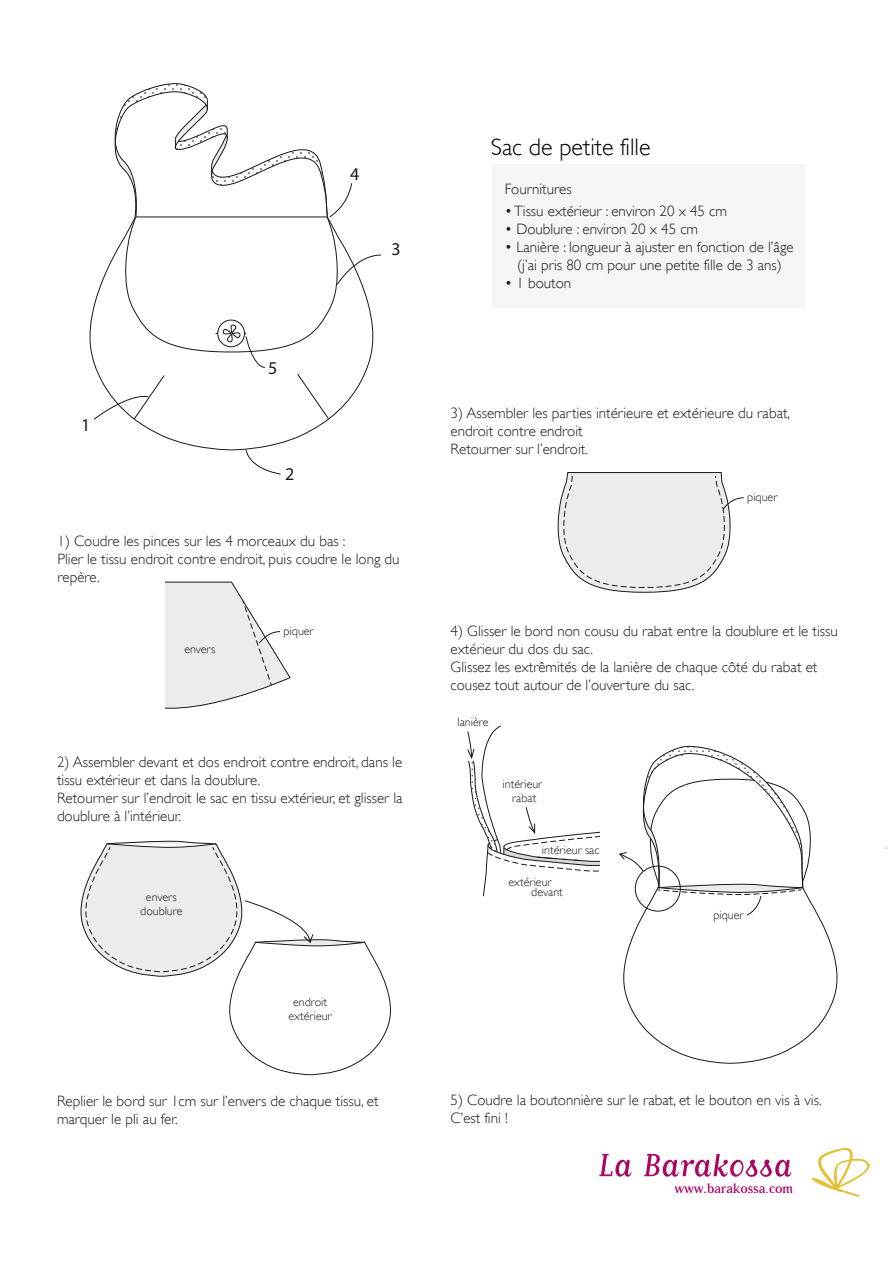
<style>
.page{position:relative;width:893px;height:1263px;background:#fff}
.page>*{position:absolute;margin:0;border:0;box-sizing:border-box;transform-origin:0 0}
.t1{font:300 24px "Gill Sans";color:#000}
.t2{font:18px "Myriad Pro";color:#1a181c}
.t3{font:15.45px "Matrix";color:#ac0665}
.t4{font:300 15px/18px "Gill Sans";color:#1a181c}
.t5{font:300 12px/14.4px "Gill Sans";color:#1a181c;text-align:center}
</style>
<div class="page">
<svg style="left:89px;top:305px;width:239px;height:146px"></svg>
<svg style="left:246px;top:450px;width:35px;height:24px"></svg>
<svg style="left:94px;top:83px;width:287px;height:337px"></svg>
<svg style="left:165px;top:581px;width:126px;height:128px"></svg>
<svg style="left:80px;top:840px;width:311px;height:236px"></svg>
<svg style="left:557px;top:472px;width:187px;height:121px"></svg>
<div style="left:492px;top:164px;width:314px;height:145px;background:#f5f5f5"></div>
<svg style="left:599px;top:1154px;width:32px;height:23px"></svg>
<svg style="left:644px;top:1154px;width:147px;height:23px"></svg>
<svg style="left:811px;top:1148px;width:59px;height:49px"></svg>
<svg style="left:467px;top:725px;width:371px;height:339px"></svg>
<p class="t2" style="left:81px;top:413px;width:11px">1</p>
<p class="t2" style="left:268px;top:357px;width:11px">5</p>
<p class="t2" style="left:285px;top:463px;width:11px">2</p>
<p class="t2" style="left:350px;top:163px;width:11px">4</p>
<p class="t2" style="left:392px;top:238px;width:11px">3</p>
<p class="t4" style="left:58px;top:531px;width:344px">1) Coudre les pinces sur les 4 morceaux du bas :<br>Plier le tissu endroit contre endroit, puis coudre le long du repère.</p>
<p class="t5" style="left:184px;top:641px;width:32px">envers</p>
<p class="t5" style="left:284px;top:624px;width:32px">piquer</p>
<p class="t4" style="left:57px;top:753px;width:347px">2) Assembler devant et dos endroit contre endroit, dans le tissu extérieur et dans la doublure.<br>Retourner sur l’endroit le sac en tissu extérieur, et glisser la doublure à l’intérieur.</p>
<p class="t5" style="left:140px;top:889px;width:44px">envers doublure</p>
<p class="t5" style="left:289px;top:994px;width:45px">endroit extérieur</p>
<p class="t4" style="left:57px;top:1091px;width:323px">Replier le bord sur 1cm sur l’envers de chaque tissu, et marquer le pli au fer.</p>
<h1 class="t1" style="left:491px;top:133px;width:161px">Sac de petite fille</h1>
<p class="t4" style="left:505px;top:180px;width:68px">Fournitures</p>
<p class="t4" style="left:505px;top:202px;width:224px">• Tissu extérieur : environ 20 x 45 cm</p>
<p class="t4" style="left:505px;top:220px;width:195px">• Doublure : environ 20 x 45 cm</p>
<p class="t4" style="left:505px;top:238px;width:290px;text-align:center">• Lanière : longueur à ajuster en fonction de l’âge (j’ai pris 80 cm pour une petite fille de 3 ans)</p>
<p class="t4" style="left:505px;top:274px;width:68px">• 1 bouton</p>
<p class="t4" style="left:451px;top:404px;width:341px">3) Assembler les parties intérieure et extérieure du rabat, endroit contre endroit<br>Retourner sur l’endroit.</p>
<p class="t5" style="left:747px;top:490px;width:32px">piquer</p>
<p class="t4" style="left:451px;top:622px;width:389px">4) Glisser le bord non cousu du rabat entre la doublure et le tissu extérieur du dos du sac.<br>Glissez les extrêmités de la lanière de chaque côté du rabat et cousez tout autour de l’ouverture du sac.</p>
<p class="t5" style="left:458px;top:715px;width:33px">lanière</p>
<p class="t5" style="left:503px;top:776px;width:41px">intérieur rabat</p>
<p class="t5" style="left:542px;top:843px;width:59px">intérieur sac</p>
<p class="t5" style="left:531px;top:885px;width:33px">devant</p>
<p class="t5" style="left:509px;top:874px;width:45px">extérieur</p>
<p class="t5" style="left:713px;top:908px;width:32px">piquer</p>
<p class="t4" style="left:451px;top:1091px;width:373px">5) Coudre la boutonnière sur le rabat, et le bouton en vis à vis.<br>C’est fini !</p>
<p class="t3" style="left:674px;top:1180px;width:120px">www.barakossa.com</p>
</div>
